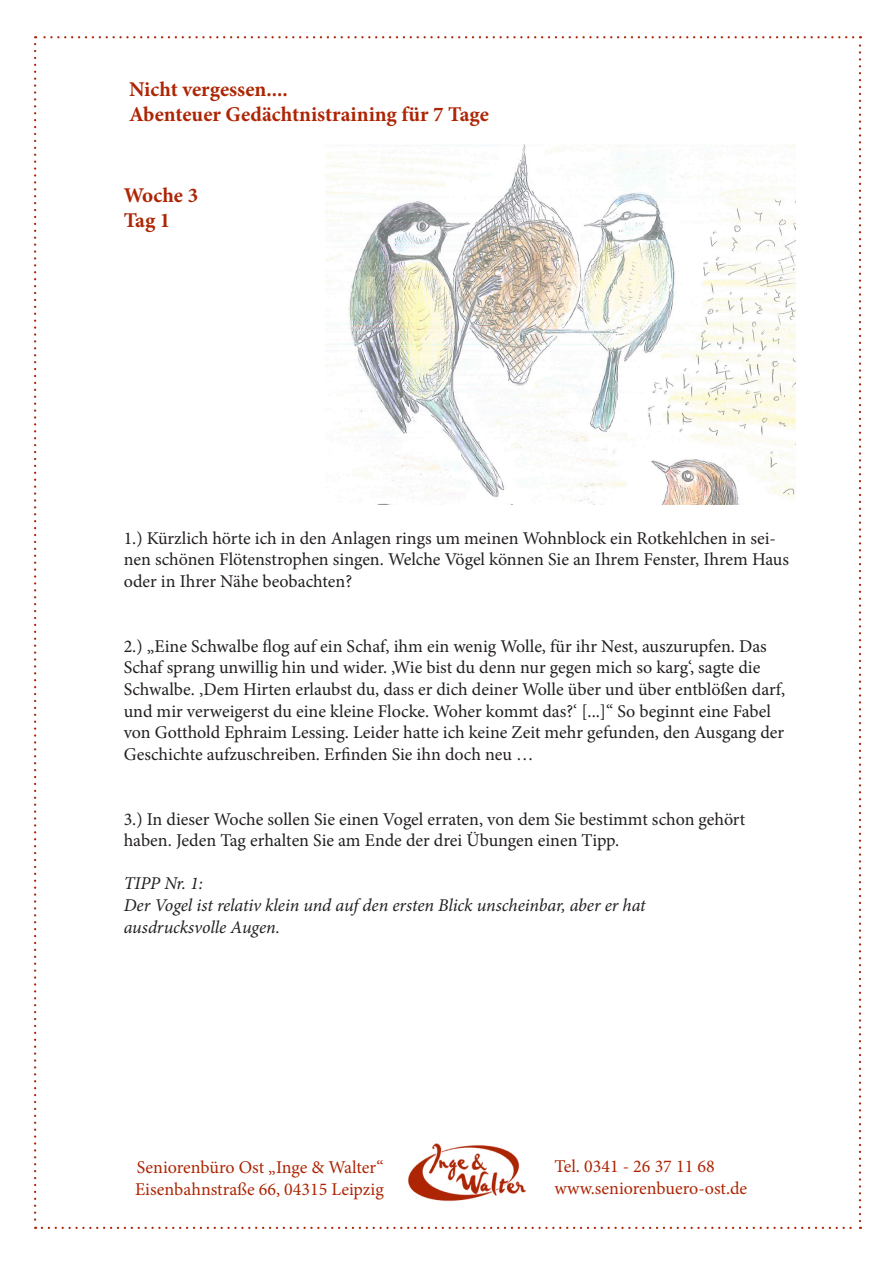
<style>
.page{position:relative;width:893px;height:1263px;background:#fff}
.page>*{position:absolute;margin:0;border:0;box-sizing:border-box;transform-origin:0 0}
.t1{font:700 21px/25.2px "Minion Pro";color:#ad2504}
.t2{font:18px/21.6px "Minion Pro";color:#231f20}
.t3{font:18px/21.6px "Minion Pro";color:#ad2504}
.t4{font:italic 18px/21.6px "Minion Pro";letter-spacing:-.005em;color:#231f20}
</style>
<div class="page">
<svg style="left:34px;top:44px;width:2px;height:1185px"></svg>
<svg style="left:42px;top:1227px;width:819px;height:2px"></svg>
<svg style="left:859px;top:36px;width:2px;height:1185px"></svg>
<svg style="left:35px;top:36px;width:818px;height:2px"></svg>
<img style="left:408px;top:1143px;width:118px;height:59px">
<img style="left:325px;top:145px;width:470px;height:359px">
<p class="t1" style="left:129px;top:76px;width:362px">Nicht vergessen....<br>Abenteuer Gedächtnistraining für 7 Tage</p>
<p class="t1" style="left:124px;top:182px;width:76px">Woche 3<br>Tag 1</p>
<p class="t2" style="left:124px;top:527px;width:667px">1.) Kürzlich hörte ich in den Anlagen rings um meinen Wohnblock ein Rotkehlchen in sei&shy;nen schönen Flötenstrophen singen. Welche Vögel können Sie an Ihrem Fenster, Ihrem Haus oder in Ihrer Nähe beobachten?</p>
<p class="t2" style="left:124px;top:635px;width:663px">2.) „Eine Schwalbe flog auf ein Schaf, ihm ein wenig Wolle, für ihr Nest, auszurupfen. Das Schaf sprang unwillig hin und wider. ‚Wie bist du denn nur gegen mich so karg‘, sagte die Schwalbe. ‚Dem Hirten erlaubst du, dass er dich deiner Wolle über und über entblößen darf, und mir verweigerst du eine kleine Flocke. Woher kommt das?‘ [...]“ So beginnt eine Fabel von Gotthold Ephraim Lessing. Leider hatte ich keine Zeit mehr gefunden, den Ausgang der Geschichte aufzuschreiben. Erfinden Sie ihn doch neu …</p>
<p class="t2" style="left:124px;top:808px;width:623px">3.) In dieser Woche sollen Sie einen Vogel erraten, von dem Sie bestimmt schon gehört haben. Jeden Tag erhalten Sie am Ende der drei Übungen einen Tipp.</p>
<p class="t4" style="left:124px;top:873px;width:523px">TIPP Nr. 1:<br>Der Vogel ist relativ klein und auf den ersten Blick unscheinbar, aber er hat ausdrucksvolle Augen.</p>
<p class="t3" style="left:135px;top:1157px;width:250px">Seniorenbüro Ost „Inge &amp; Walter“<br>Eisenbahnstraße 66, 04315 Leipzig</p>
<p class="t3" style="left:555px;top:1156px;width:194px">Tel. 0341 - 26 37 11 68 www.seniorenbuero-ost.de</p>
</div>
